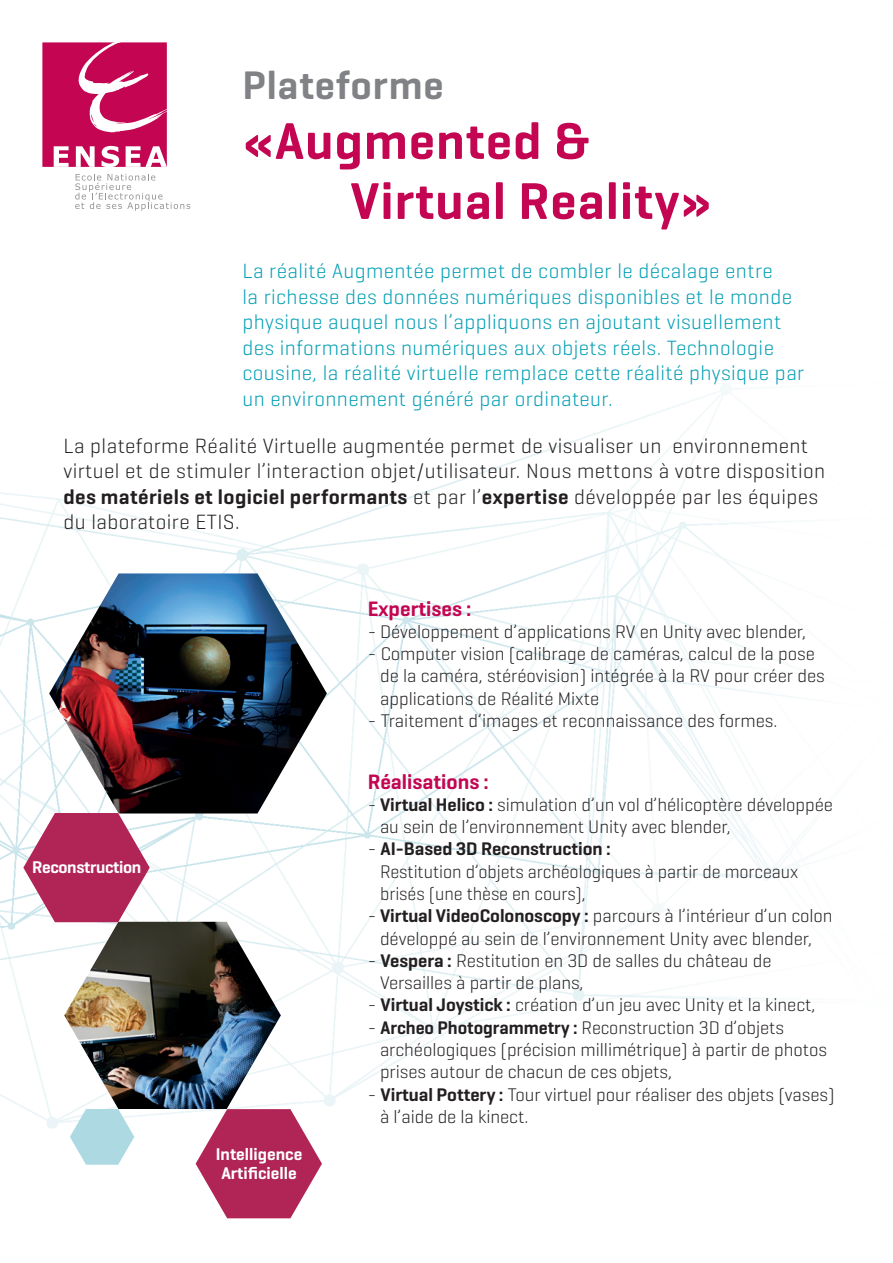
<style>
.page{position:relative;width:893px;height:1263px;background:#fff}
.page>*{position:absolute;margin:0;border:0;box-sizing:border-box;transform-origin:0 0}
.t1{font:600 52.5px/60px "Geogrotesque";letter-spacing:.02em;color:#c30552}
.t2{font:600 40.5px "Geogrotesque";letter-spacing:.02em;color:#808285}
.t3{font:600 21.15px "Geogrotesque";color:#c30552}
.t4{font:300 21px/25.5px "Geogrotesque";letter-spacing:.02em;color:#009eb4}
.t5{font:300 21px/25.5px "Geogrotesque";letter-spacing:.02em;color:#231f20}
.t6{font:300 18.6px/22.4px "Geogrotesque";letter-spacing:-.005em;color:#231f20}
.t7{font:600 17.25px/19px "Geogrotesque";color:#fff;text-align:center}
.t8{font:600 17.25px "Geogrotesque";letter-spacing:-.02em;color:#fff}
.s1{font-weight:600}
</style>
<div class="page">
<img style="left:0;top:384px;width:803px;height:781px">
<img style="left:64px;top:922px;width:217px;height:187px">
<img style="left:49px;top:573px;width:278px;height:240px">
<svg style="left:23px;top:813px;width:127px;height:109px"></svg>
<svg style="left:70px;top:1109px;width:64px;height:56px"></svg>
<svg style="left:196px;top:1109px;width:126px;height:109px"></svg>
<svg style="left:75px;top:174px;width:115px;height:37px"></svg>
<svg style="left:42px;top:42px;width:125px;height:125px;background:#ce3371"></svg>
<h2 class="t2" style="left:242px;top:60px;width:203px">Plateforme</h2>
<h1 class="t1" style="left:350px;top:110px;width:363px;text-indent:-108px">«Augmented &amp;<br>Virtual Reality»</h1>
<p class="t4" style="left:242px;top:258px;width:563px">La réalité Augmentée permet de combler le décalage entre<br>la richesse des données numériques disponibles et le monde physique auquel nous l’appliquons en ajoutant visuellement des informations numériques aux objets réels. Technologie cousine, la réalité virtuelle remplace cette réalité physique par un environnement généré par ordinateur.</p>
<p class="t5" style="left:63px;top:432px;width:763px">La plateforme Réalité Virtuelle augmentée permet de visualiser un environnement virtuel et de stimuler l’interaction objet/utilisateur. Nous mettons à votre disposition <span class="s1">des matériels et logiciel performants</span> et par l’<span class="s1">expertise</span> développée par les équipes du laboratoire ETIS.</p>
<p class="t8" style="left:32px;top:856px;width:111px">Reconstruction</p>
<p class="t7" style="left:216px;top:1144px;width:88px">Intelligence<br>Artificielle</p>
<p class="t3" style="left:368px;top:595px;width:105px">Expertises :</p>
<p class="t6" style="left:368px;top:620px;width:440px">- Développement d’applications RV en Unity avec blender,</p>
<p class="t6" style="left:380px;top:642px;width:446px;text-indent:-12px">- Computer vision (calibrage de caméras, calcul de la pose de la caméra, stéréovision) intégrée à la RV pour créer des applications de Réalité Mixte</p>
<p class="t6" style="left:368px;top:709px;width:411px">- Traitement d’images et reconnaissance des formes.</p>
<p class="t3" style="left:368px;top:768px;width:123px">Réalisations :</p>
<p class="t6" style="left:380px;top:793px;width:454px;text-indent:-12px">- <span class="s1">Virtual Helico :</span> simulation d’un vol d’hélicoptère développée au sein de l’environnement Unity avec blender,</p>
<p class="t6" style="left:380px;top:837px;width:420px;text-indent:-12px">- <span class="s1">AI-Based 3D Reconstruction :<br></span>Restitution d’objets archéologiques à partir de morceaux brisés (une thèse en cours),</p>
<p class="t6" style="left:368px;top:904px;width:466px;text-align:center">- <span class="s1">Virtual VideoColonoscopy :</span> parcours à l’intérieur d’un colon développé au sein de l’environnement Unity avec blender,</p>
<p class="t6" style="left:380px;top:949px;width:393px;text-indent:-12px">- <span class="s1">Vespera :</span> Restitution en 3D de salles du château de<br>Versailles à partir de plans,</p>
<p class="t6" style="left:368px;top:993px;width:449px">- <span class="s1">Virtual Joystick :</span> création d’un jeu avec Unity et la kinect,</p>
<p class="t6" style="left:380px;top:1016px;width:448px;text-indent:-12px">- <span class="s1">Archeo Photogrammetry :</span> Reconstruction 3D d’objets archéologiques (précision millimétrique) à partir de photos prises autour de chacun de ces objets,</p>
<p class="t6" style="left:380px;top:1082px;width:456px;text-indent:-12px">- <span class="s1">Virtual Pottery :</span> Tour virtuel pour réaliser des objets (vases) à l’aide de la kinect.</p>
</div>
